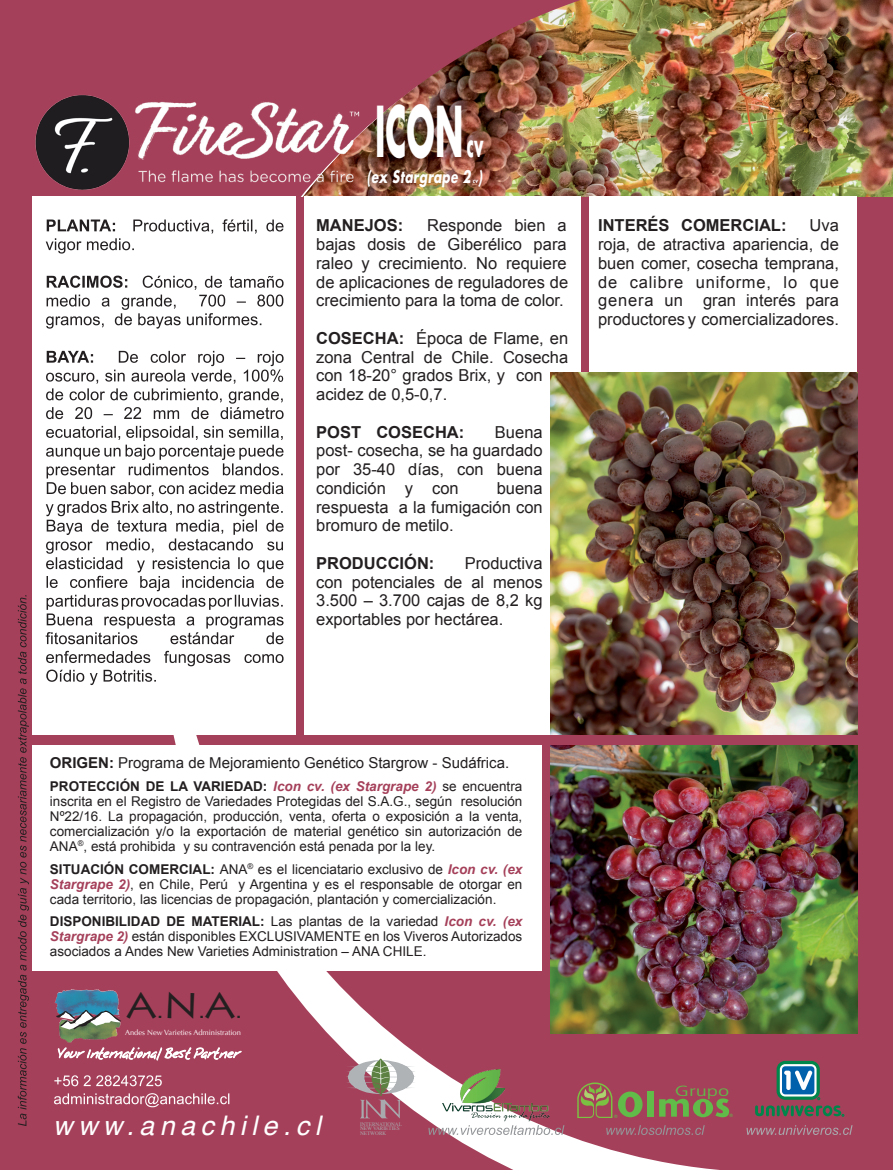
<style>
.page{position:relative;width:893px;height:1170px;background:#fff}
.page>*{position:absolute;margin:0;border:0;box-sizing:border-box;transform-origin:0 0}
.t1{font:700 68.1px "Futura";color:#fff;scale:.47 1}
.t2{font:35.4px "Lithos Pro";color:#231f20;scale:1.1 1}
.t3{font:italic 27px "Helvetica";letter-spacing:.2em;color:#fff}
.t4{font:italic 700 16.8px "Futura";letter-spacing:.025em;color:#fff;scale:.72 1}
.t5{font:16.5px/18.8px "Arial";color:#231f20;text-align:justify}
.t6{font:700 16.5px "Arial";color:#231f20}
.t7{font:15px "Arial";color:#231f20}
.t8{font:300 condensed 14.7px "Frutiger";color:#60bb48;scale:1.63 1}
.t9{font:13.5px/15px "Arial";color:#231f20;text-align:justify}
.t10{font:7.5px "Optima";color:#fff}
.t11{font:italic 700 6.3px "Futura";color:#fff;scale:.72 1}
.t12{font:5.25px/4.7px "Times";color:#a8a9ad}
.t13{font:4.5px "Helvetica Neue";color:#60bb48}
.s1{font-size:31.65px}
.s2{font-weight:700}
.s3{font-weight:700;font-style:italic;color:#a5405a}
.s4{font-size:19.95px}
</style>
<div class="page">
<div style="left:0;top:0;width:893px;height:1169px;background:#a5405a"></div>
<svg style="left:173px;top:608px;width:685px;height:561px"></svg>
<img style="left:301px;top:0;width:592px;height:196px">
<div style="left:33px;top:196px;width:263px;height:538px;background:#fff"></div>
<div style="left:589px;top:196px;width:268px;height:429px;background:#fff"></div>
<svg style="left:54px;top:1093px;width:175px;height:14px"></svg>
<svg style="left:54px;top:1075px;width:108px;height:11px"></svg>
<svg style="left:18px;top:595px;width:11px;height:530px"></svg>
<svg style="left:46px;top:650px;width:238px;height:35px"></svg>
<svg style="left:46px;top:426px;width:238px;height:218px"></svg>
<svg style="left:46px;top:351px;width:238px;height:68px"></svg>
<svg style="left:46px;top:275px;width:238px;height:53px"></svg>
<svg style="left:46px;top:219px;width:237px;height:34px"></svg>
<div style="left:33px;top:745px;width:509px;height:225px;background:#fff"></div>
<div style="left:304px;top:196px;width:277px;height:538px;background:#fff"></div>
<img style="left:550px;top:372px;width:307px;height:362px">
<img style="left:550px;top:745px;width:307px;height:288px">
<svg style="left:606px;top:1125px;width:99px;height:9px"></svg>
<svg style="left:577px;top:1082px;width:35px;height:36px"></svg>
<div style="left:647px;top:1090px;width:6px;height:26px;background:#60bb48"></div>
<svg style="left:618px;top:1091px;width:25px;height:26px"></svg>
<svg style="left:659px;top:1098px;width:70px;height:19px"></svg>
<img style="left:55px;top:989px;width:41px;height:19px">
<svg style="left:56px;top:1008px;width:65px;height:21px"></svg>
<svg style="left:58px;top:1047px;width:184px;height:13px"></svg>
<svg style="left:346px;top:1058px;width:70px;height:60px"></svg>
<svg style="left:428px;top:1125px;width:136px;height:9px"></svg>
<img style="left:442px;top:1068px;width:107px;height:55px">
<svg style="left:746px;top:1125px;width:107px;height:9px"></svg>
<svg style="left:755px;top:1105px;width:89px;height:11px"></svg>
<svg style="left:777px;top:1060px;width:43px;height:39px;background:#5597a7"></svg>
<img style="left:35px;top:95px;width:95px;height:95px">
<img style="left:135px;top:97px;width:230px;height:94px">
<h1 class="t1" style="left:375px;top:84px;width:232px">ICON <span class="s1">cv</span></h1>
<p class="t4" style="left:367px;top:165px;width:162px">(ex Stargrape 2 )</p>
<p class="t11" style="left:473px;top:176px;width:9px">cv</p>
<p class="t6" style="left:316px;top:215px;width:89px">MANEJOS:</p>
<p class="t5" style="left:316px;top:216px;width:253px;text-indent:111px">Responde bien a bajas dosis de Giberélico para raleo y crecimiento. No requiere de aplicaciones de reguladores de crecimiento para la toma de color.</p>
<p class="t5" style="left:316px;top:329px;width:254px;text-align:left"><span class="s2">COSECHA:</span> Época de Flame, en zona Central de Chile. Cosecha con 18-20° grados Brix, y con acidez de 0,5-0,7.</p>
<p class="t6" style="left:316px;top:421px;width:150px">POST COSECHA:</p>
<p class="t5" style="left:316px;top:422px;width:228px;text-indent:179px">Buena post- cosecha, se ha guardado por 35-40 días, con buena condición y con</p>
<p class="t5" style="left:316px;top:479px;width:228px;text-indent:181px">buena respuesta a la fumigación con bromuro de metilo.</p>
<p class="t6" style="left:316px;top:552px;width:120px">PRODUCCIÓN:</p>
<p class="t5" style="left:316px;top:554px;width:228px;text-indent:149px">Productiva con potenciales de al menos 3.500 – 3.700 cajas de 8,2 kg exportables por hectárea.</p>
<p class="t6" style="left:598px;top:215px;width:190px">INTERÉS COMERCIAL:</p>
<p class="t5" style="left:598px;top:216px;width:242px;text-indent:212px">Uva roja, de atractiva apariencia, de buen comer, cosecha temprana, de calibre uniforme, lo que genera un gran interés para productores y comercializadores.</p>
<p class="t7" style="left:50px;top:753px;width:461px"><span class="s2">ORIGEN:</span> Programa de Mejoramiento Genético Stargrow - Sudáfrica.</p>
<p class="t9" style="left:50px;top:778px;width:474px"><span class="s2">PROTECCIÓN DE LA VARIEDAD:</span> <span class="s3">Icon cv. (ex Stargrape 2)</span> se encuentra inscrita en el Registro de Variedades Protegidas del S.A.G., según resolución Nº22/16. La propagación, producción, venta, oferta o exposición a la venta, comercialización y/o la exportación de material genético sin autorización de ANA<sup>®</sup>, está prohibida y su contravención está penada por la ley.</p>
<p class="t9" style="left:50px;top:861px;width:474px"><span class="s2">SITUACIÓN COMERCIAL:</span> ANA<sup>®</sup> es el licenciatario exclusivo de <span class="s3">Icon cv. (ex Stargrape 2)</span>, en Chile, Perú y Argentina y es el responsable de otorgar en cada territorio, las licencias de propagación, plantación y comercialización.</p>
<p class="t9" style="left:50px;top:914px;width:474px"><span class="s2">DISPONIBILIDAD DE MATERIAL:</span> Las plantas de la variedad <span class="s3">Icon cv. (ex Stargrape 2)</span> están disponibles EXCLUSIVAMENTE en los Viveros Autorizados asociados a Andes New Varieties Administration – ANA CHILE.</p>
<h2 class="t2" style="left:126px;top:985px;width:107px">A<span class="s4">.</span>N<span class="s4">.</span>A<span class="s4">.</span></h2>
<p class="t10" style="left:125px;top:1027px;width:117px">Andes New Varieties Administration</p>
<h3 class="t3" style="left:53px;top:1103px;width:269px">www.anachile.cl</h3>
<p class="t12" style="left:360px;top:1120px;width:43px">INTERNATIONAL<br>NEW VARIETIES<br>NETWORK</p>
<p class="t8" style="left:675px;top:1082px;width:35px">Grupo</p>
<p class="t13" style="left:614px;top:1113px;width:5px">®</p>
<p class="t13" style="left:729px;top:1111px;width:5px">®</p>
</div>
